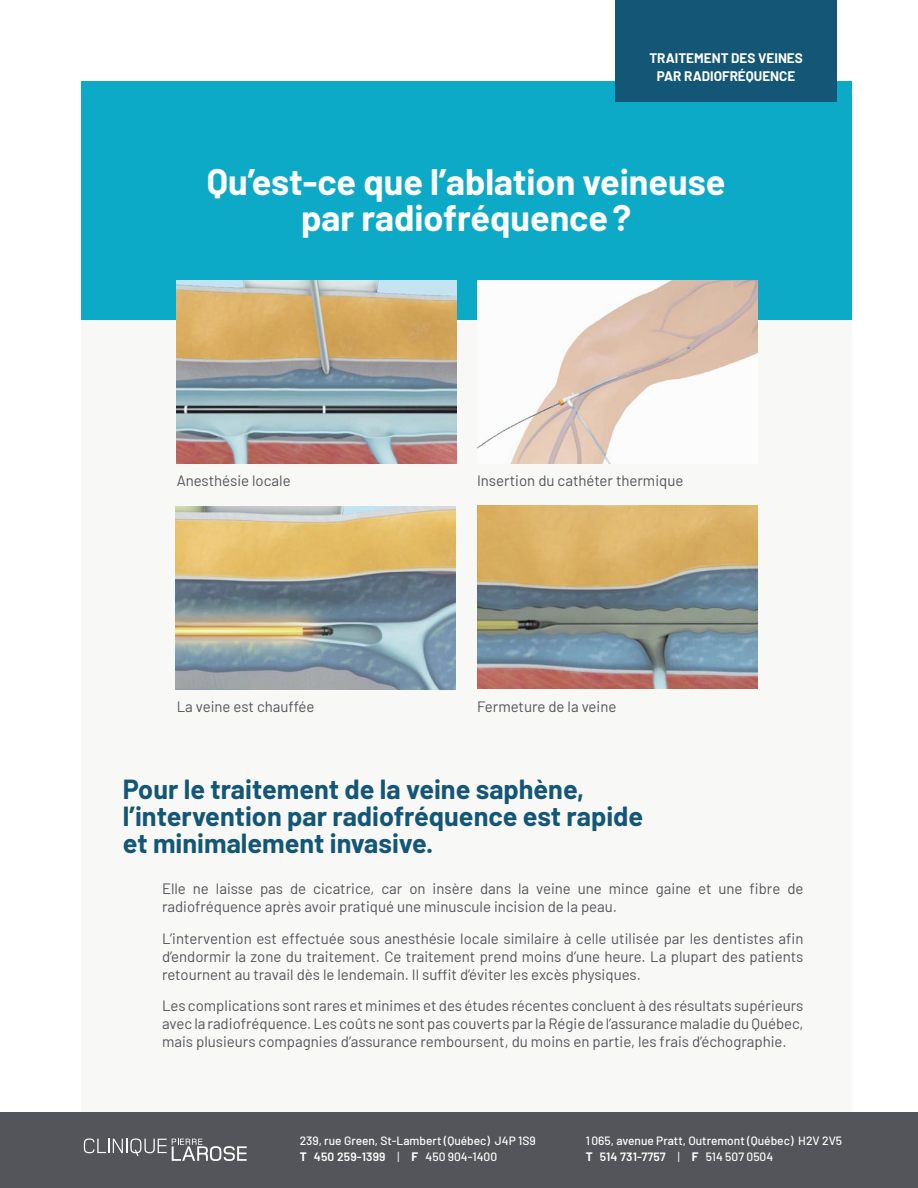
<style>
.page{position:relative;width:918px;height:1188px;background:#fff}
.page>*{position:absolute;margin:0;border:0;box-sizing:border-box;transform-origin:0 0}
.t1{font:700 36px/36px "Barlow";color:#fff;text-align:center}
.t2{font:700 27px/27px "Barlow";color:#145675}
.t3{font:15px/18px "Barlow";color:#54555a;text-align:justify}
.t4{font:700 13.5px/18px "Barlow";color:#fff;text-align:center}
.t5{font:500 12px/16.5px "Barlow";color:#fff}
.s1{font-weight:700}
.s2{font-weight:600}
.s3{font-weight:400}
</style>
<div class="page">
<div style="left:81px;top:81px;width:770px;height:1039px;background:#f8f8f7"></div>
<div style="left:0;top:1112px;width:918px;height:76px;background:#54555a"></div>
<svg style="left:84px;top:1139px;width:163px;height:22px"></svg>
<img style="left:175px;top:507px;width:280px;height:183px">
<img style="left:477px;top:505px;width:280px;height:184px">
<div style="left:81px;top:81px;width:770px;height:239px;background:#0daac8"></div>
<img style="left:177px;top:281px;width:280px;height:183px">
<img style="left:477px;top:281px;width:280px;height:183px">
<div style="left:615px;top:0;width:222px;height:102px;background:#145675"></div>
<p class="t4" style="left:649px;top:48px;width:155px">TRAITEMENT DES VEINES<br>PAR RADIOFRÉQUENCE</p>
<h1 class="t1" style="left:207px;top:161px;width:520px">Qu’est-ce que l’ablation veineuse par radiofréquence?</h1>
<p class="t3" style="left:177px;top:470px;width:116px">Anesthésie locale</p>
<p class="t3" style="left:177px;top:696px;width:139px">La veine est chauffée</p>
<p class="t3" style="left:477px;top:470px;width:208px">Insertion du cathéter thermique</p>
<p class="t3" style="left:477px;top:696px;width:141px">Fermeture de la veine</p>
<h2 class="t2" style="left:123px;top:773px;width:522px">Pour le traitement de la veine saphène, l’intervention par radiofréquence est rapide et minimalement invasive.</h2>
<p class="t3" style="left:162px;top:879px;width:643px">Elle ne laisse pas de cicatrice, car on insère dans la veine une mince gaine et une fibre de radiofréquence après avoir pratiqué une minuscule incision de la peau.</p>
<p class="t3" style="left:162px;top:928px;width:643px">L’intervention est effectuée sous anesthésie locale similaire à celle utilisée par les dentistes afin d’endormir la zone du traitement. Ce traitement prend moins d’une heure. La plupart des patients retournent au travail dès le lendemain. Il suffit d’éviter les excès physiques.</p>
<p class="t3" style="left:162px;top:996px;width:643px">Les complications sont rares et minimes et des études récentes concluent à des résultats supérieurs avec la radiofréquence. Les coûts ne sont pas couverts par la Régie de l’assurance maladie du Québec, mais plusieurs compagnies d’assurance remboursent, du moins en partie, les frais d’échographie.</p>
<p class="t5" style="left:300px;top:1131px;width:238px">239, rue Green, St-Lambert (Québec) J4P 1S9<br><span class="s1">T</span> <span class="s2">450 259-1399</span> <span class="s3">|</span> <span class="s1">F</span> 450 904-1400</p>
<p class="t5" style="left:586px;top:1131px;width:258px">1065, avenue Pratt, Outremont (Québec) H2V 2V5<br><span class="s1">T</span> <span class="s2">514 731-7757</span> <span class="s3">|</span> <span class="s1">F</span> 514 507 0504</p>
</div>
